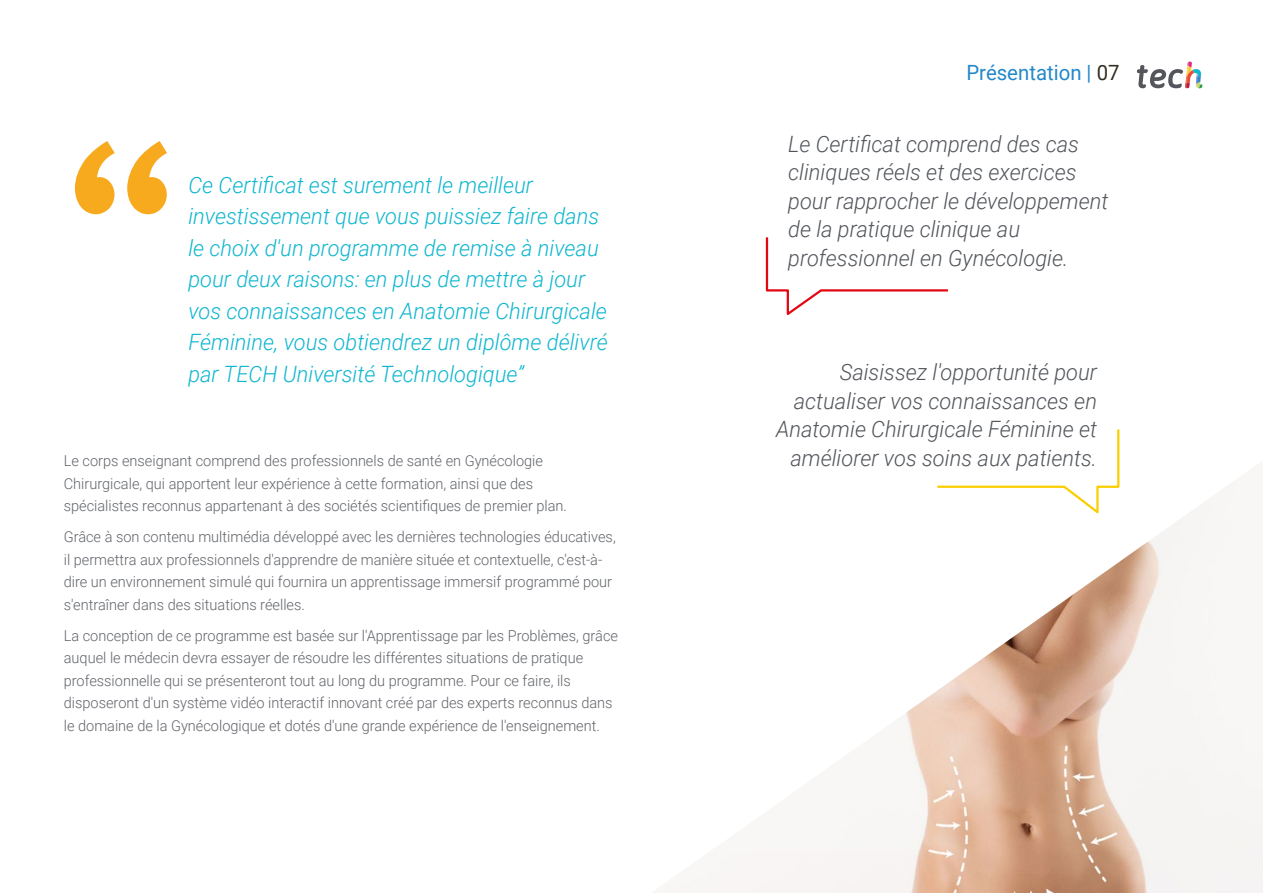
<style>
.page{position:relative;width:1263px;height:893px;background:#fff}
.page>*{position:absolute;margin:0;border:0;box-sizing:border-box;transform-origin:0 0}
.t1{font:italic 300 22.5px/31.5px "Roboto";color:#0fb6cf}
.t2{font:italic 300 22.5px/28.5px "Roboto";color:#52555b;text-align:right}
.t3{font:21px "Roboto";color:#2488c9}
.t4{font:300 15px/22.5px "Roboto";color:#61646a}
.s1{color:#312e20}
</style>
<div class="page">
<img style="left:668px;top:478px;width:595px;height:415px">
<svg style="left:75px;top:141px;width:92px;height:73px"></svg>
<svg style="left:935px;top:429px;width:185px;height:88px"></svg>
<svg style="left:765px;top:237px;width:183px;height:78px"></svg>
<svg style="left:1137px;top:62px;width:65px;height:27px"></svg>
<p class="t1" style="left:188px;top:168px;width:421px">Ce Certificat est surement le meilleur investissement que vous puissiez faire dans le choix d'un programme de remise à niveau pour deux raisons: en plus de mettre à jour vos connaissances en Anatomie Chirurgicale Féminine, vous obtiendrez un diplôme délivré par TECH Université Technologique”</p>
<p class="t4" style="left:64px;top:449px;width:505px">Le corps enseignant comprend des professionnels de santé en Gynécologie<br>Chirurgicale, qui apportent leur expérience à cette formation, ainsi que des spécialistes reconnus appartenant à des sociétés scientifiques de premier plan.</p>
<p class="t4" style="left:64px;top:525px;width:553px">Grâce à son contenu multimédia développé avec les dernières technologies éducatives, il permettra aux professionnels d'apprendre de manière située et contextuelle, c'est-à&shy;dire un environnement simulé qui fournira un apprentissage immersif programmé pour s'entraîner dans des situations réelles.</p>
<p class="t4" style="left:64px;top:624px;width:556px">La conception de ce programme est basée sur l'Apprentissage par les Problèmes, grâce auquel le médecin devra essayer de résoudre les différentes situations de pratique professionnelle qui se présenteront tout au long du programme. Pour ce faire, ils disposeront d'un système vidéo interactif innovant créé par des experts reconnus dans le domaine de la Gynécologique et dotés d'une grande expérience de l'enseignement.</p>
<h2 class="t3" style="left:966px;top:57px;width:155px">Présentation | <span class="s1">07</span></h2>
<h1 class="t2" style="left:788px;top:129px;width:322px;text-align:left">Le Certificat comprend des cas cliniques réels et des exercices pour rapprocher le développement de la pratique clinique au professionnel en Gynécologie.</h1>
<h1 class="t2" style="left:776px;top:357px;width:323px">Saisissez l'opportunité pour actualiser vos connaissances en Anatomie Chirurgicale Féminine et améliorer vos soins aux patients.</h1>
</div>
